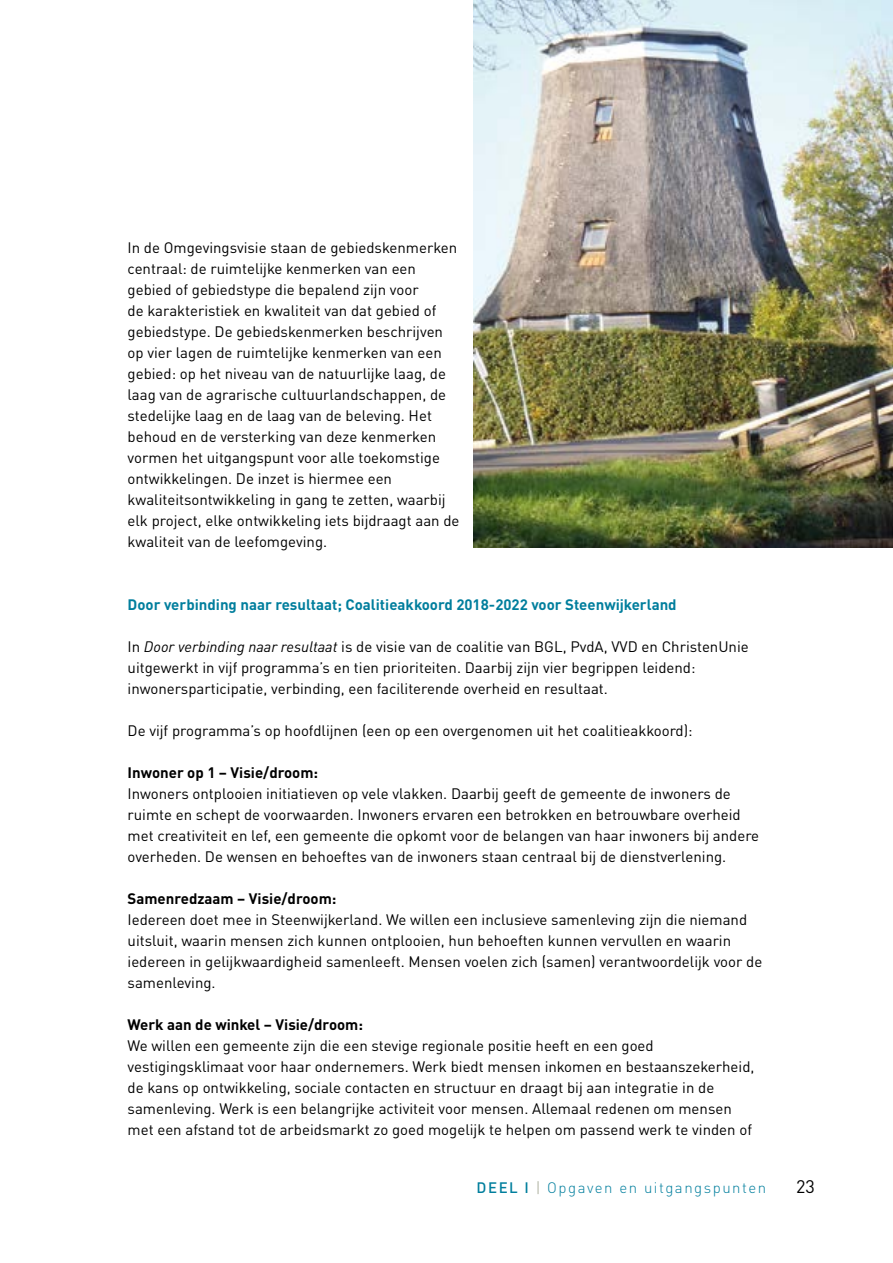
<style>
.page{position:relative;width:893px;height:1263px;background:#fff}
.page>*{position:absolute;margin:0;border:0;box-sizing:border-box;transform-origin:0 0}
.t1{font:18px "DINOT";color:#000}
.t2{font:15px/21px "DINOT";color:#000}
.t3{font:700 15px "DINOT";color:#000}
.t4{font:700 15px "DINOT";color:#007e9d}
.t5{font:300 15px "DINOT";letter-spacing:.1em;color:#007e9d}
.s1{font-style:italic}
.s2{font-weight:500}
.s3{color:#9ba08a}
</style>
<div class="page">
<img style="left:473px;top:0;width:420px;height:547px">
<p class="t2" style="left:128px;top:236px;width:333px">In de Omgevingsvisie staan de gebiedskenmerken centraal: de ruimtelijke kenmerken van een gebied of gebiedstype die bepalend zijn voor<br>de karakteristiek en kwaliteit van dat gebied of gebiedstype. De gebiedskenmerken beschrijven op vier lagen de ruimtelijke kenmerken van een gebied: op het niveau van de natuurlijke laag, de laag van de agrarische cultuurlandschappen, de stedelijke laag en de laag van de beleving. Het behoud en de versterking van deze kenmerken vormen het uitgangspunt voor alle toekomstige ontwikkelingen. De inzet is hiermee een kwaliteitsontwikkeling in gang te zetten, waarbij elk project, elke ontwikkeling iets bijdraagt aan de kwaliteit van de leefomgeving.</p>
<p class="t4" style="left:128px;top:594px;width:551px">Door verbinding naar resultaat; Coalitieakkoord 2018-2022 voor Steenwijkerland</p>
<p class="t2" style="left:128px;top:635px;width:623px">In <span class="s1">Door verbinding naar resultaat</span> is de visie van de coalitie van BGL, PvdA, VVD en ChristenUnie uitgewerkt in vijf programma’s en tien prioriteiten. Daarbij zijn vier begrippen leidend: inwonersparticipatie, verbinding, een faciliterende overheid en resultaat.</p>
<p class="t2" style="left:128px;top:719px;width:567px">De vijf programma’s op hoofdlijnen (een op een overgenomen uit het coalitieakkoord):</p>
<p class="t3" style="left:128px;top:762px;width:192px">Inwoner op 1 – Visie/droom:</p>
<p class="t2" style="left:128px;top:782px;width:633px">Inwoners ontplooien initiatieven op vele vlakken. Daarbij geeft de gemeente de inwoners de ruimte en schept de voorwaarden. Inwoners ervaren een betrokken en betrouwbare overheid met creativiteit en lef, een gemeente die opkomt voor de belangen van haar inwoners bij andere overheden. De wensen en behoeftes van de inwoners staan centraal bij de dienstverlening.</p>
<p class="t3" style="left:128px;top:888px;width:210px">Samenredzaam – Visie/droom:</p>
<p class="t2" style="left:128px;top:908px;width:636px">Iedereen doet mee in Steenwijkerland. We willen een inclusieve samenleving zijn die niemand uitsluit, waarin mensen zich kunnen ontplooien, hun behoeften kunnen vervullen en waarin iedereen in gelijkwaardigheid samenleeft. Mensen voelen zich (samen) verantwoordelijk voor de samenleving.</p>
<p class="t3" style="left:128px;top:1014px;width:237px">Werk aan de winkel – Visie/droom:</p>
<p class="t2" style="left:128px;top:1034px;width:628px">We willen een gemeente zijn die een stevige regionale positie heeft en een goed vestigingsklimaat voor haar ondernemers. Werk biedt mensen inkomen en bestaanszekerheid, de kans op ontwikkeling, sociale contacten en structuur en draagt bij aan integratie in de samenleving. Werk is een belangrijke activiteit voor mensen. Allemaal redenen om mensen met een afstand tot de arbeidsmarkt zo goed mogelijk te helpen om passend werk te vinden of</p>
<p class="t5" style="left:477px;top:1178px;width:291px"><span class="s2">DEEL I</span> <span class="s3">|</span> Opgaven en uitgangspunten</p>
<p class="t1" style="left:796px;top:1175px;width:20px">23</p>
</div>
